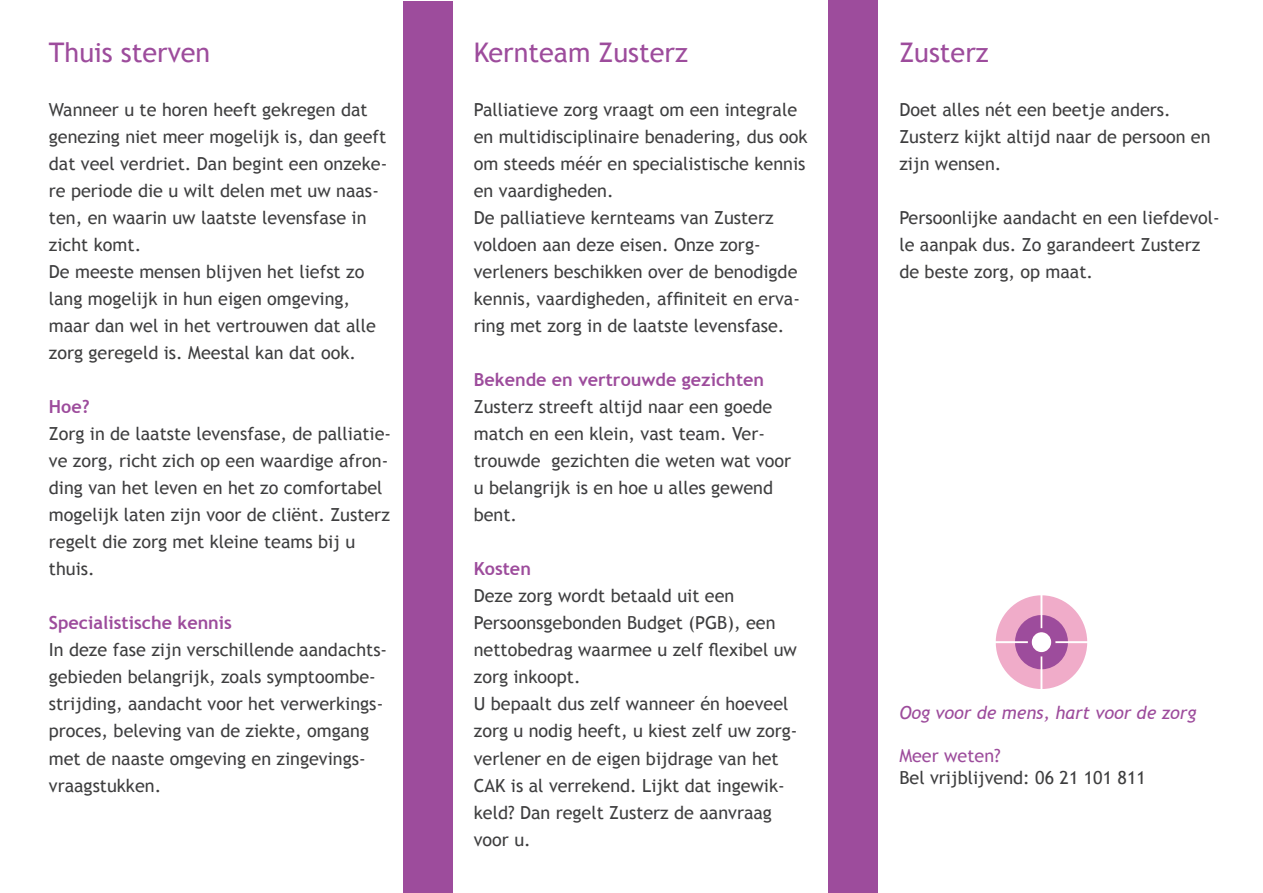
<style>
.page{position:relative;width:1263px;height:893px;background:#fff}
.page>*{position:absolute;margin:0;border:0;box-sizing:border-box;transform-origin:0 0}
.t1{font:27px "Trebuchet MS";color:#9d4c9c}
.t2{font:18px/27px "Trebuchet MS";color:#3e3e3f}
.t3{font:italic 18px "Trebuchet MS";color:#9d4c9c}
.t4{font:18px "Trebuchet MS";color:#9d4c9c}
.s1{font-weight:700;color:#9d4c9c}
</style>
<div class="page">
<div style="left:404px;top:1px;width:49px;height:891px;background:#9d4c9c"></div>
<div style="left:828px;top:0;width:50px;height:893px;background:#9d4c9c"></div>
<svg style="left:996px;top:595px;width:91px;height:94px"></svg>
<p class="t1" style="left:49px;top:37px;width:163px">Thuis sterven</p>
<p class="t2" style="left:49px;top:97px;width:320px">Wanneer u te horen heeft gekregen dat</p>
<p class="t2" style="left:49px;top:124px;width:340px">genezing niet meer mogelijk is, dan geeft dat veel verdriet. Dan begint een onzeke&shy;re periode die u wilt delen met uw naas&shy;ten, en waarin uw laatste levensfase in zicht komt.</p>
<p class="t2" style="left:49px;top:259px;width:329px">De meeste mensen blijven het liefst zo lang mogelijk in hun eigen omgeving, maar dan wel in het vertrouwen dat alle zorg geregeld is. Meestal kan dat ook.</p>
<p class="t2" style="left:49px;top:394px;width:344px"><span class="s1">Hoe?<br></span>Zorg in de laatste levensfase, de palliatie&shy;ve zorg, richt zich op een waardige afron&shy;ding van het leven en het zo comfortabel mogelijk laten zijn voor de cliënt. Zusterz regelt die zorg met kleine teams bij u thuis.</p>
<p class="t2" style="left:49px;top:610px;width:340px"><span class="s1">Specialistische kennis<br></span>In deze fase zijn verschillende aandachts&shy;gebieden belangrijk, zoals symptoombe&shy;strijding, aandacht voor het verwerkings&shy;proces, beleving van de ziekte, omgang</p>
<p class="t2" style="left:49px;top:745px;width:318px">met de naaste omgeving en zingevings&shy;vraagstukken.</p>
<p class="t1" style="left:474px;top:37px;width:216px">Kernteam Zusterz</p>
<p class="t2" style="left:474px;top:97px;width:335px">Palliatieve zorg vraagt om een integrale en multidisciplinaire benadering, dus ook om steeds méér en specialistische kennis en vaardigheden.</p>
<p class="t2" style="left:474px;top:205px;width:328px">De palliatieve kernteams van Zusterz voldoen aan deze eisen. Onze zorg&shy;verleners beschikken over de benodigde kennis, vaardigheden, affiniteit en erva&shy;ring met zorg in de laatste levensfase.</p>
<p class="t2" style="left:474px;top:367px;width:319px"><span class="s1">Bekende en vertrouwde gezichten </span>Zusterz streeft altijd naar een goede match en een klein, vast team. Ver&shy;trouwde gezichten die weten wat voor</p>
<p class="t2" style="left:474px;top:475px;width:301px">u belangrijk is en hoe u alles gewend bent.</p>
<p class="t2" style="left:474px;top:556px;width:325px"><span class="s1">Kosten<br></span>Deze zorg wordt betaald uit een<br>Persoonsgebonden Budget (PGB), een nettobedrag waarmee u zelf flexibel uw zorg inkoopt.<br>U bepaalt dus zelf wanneer én hoeveel zorg u nodig heeft, u kiest zelf uw zorg&shy;verlener en de eigen bijdrage van het<br>CAK is al verrekend. Lijkt dat ingewik&shy;keld? Dan regelt Zusterz de aanvraag voor u.</p>
<p class="t1" style="left:899px;top:37px;width:91px">Zusterz</p>
<p class="t2" style="left:899px;top:97px;width:273px">Doet alles nét een beetje anders.</p>
<p class="t2" style="left:899px;top:124px;width:313px">Zusterz kijkt altijd naar de persoon en zijn wensen.</p>
<p class="t2" style="left:899px;top:205px;width:322px">Persoonlijke aandacht en een liefdevol&shy;le aanpak dus. Zo garandeert Zusterz de beste zorg, op maat.</p>
<p class="t3" style="left:899px;top:702px;width:299px">Oog voor de mens, hart voor de zorg</p>
<p class="t4" style="left:899px;top:745px;width:103px">Meer weten?</p>
<p class="t2" style="left:899px;top:764px;width:248px">Bel vrijblijvend: 06 21 101 811</p>
</div>
